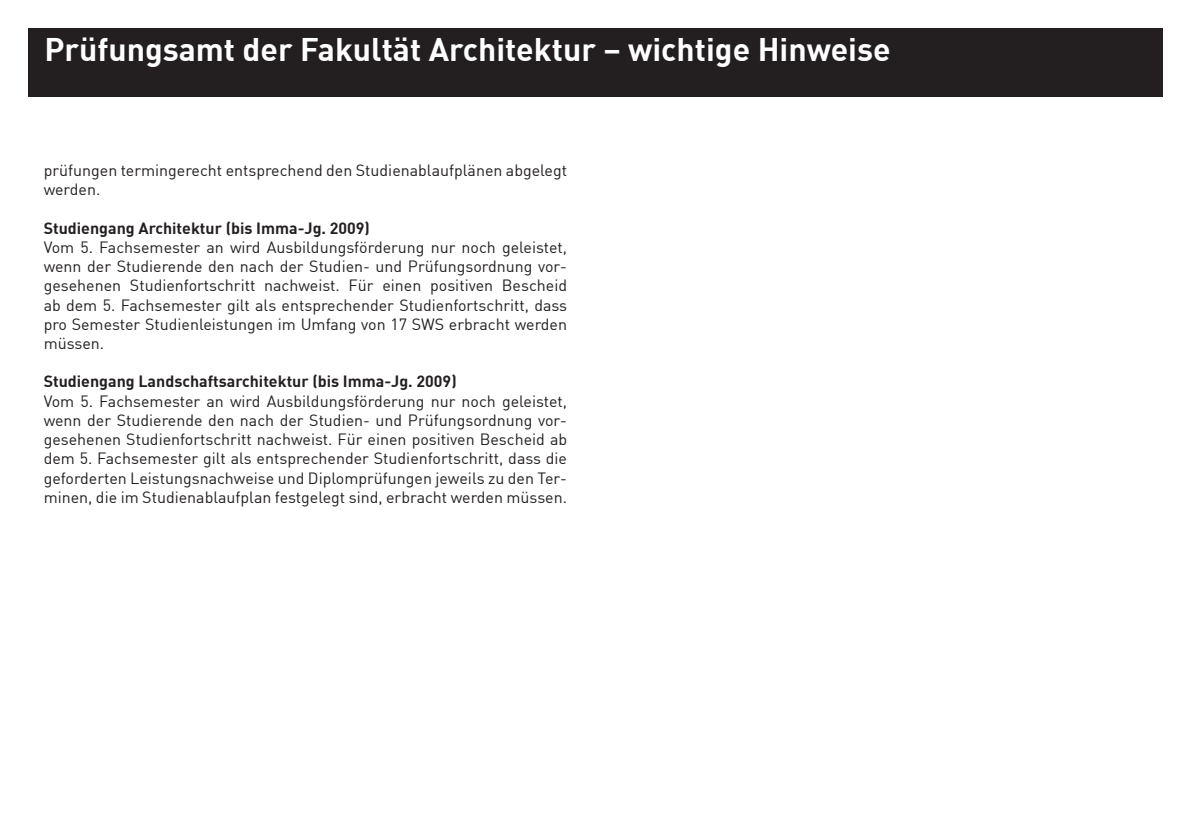
<style>
.page{position:relative;width:1191px;height:840px;background:#fff}
.page>*{position:absolute;margin:0;border:0;box-sizing:border-box;transform-origin:0 0}
.t1{font:700 32px "DIN";color:#fff}
.t2{font:16px/19.2px "DIN";color:#231f20;text-align:justify}
.t3{font:700 16px "DIN";color:#231f20}
</style>
<div class="page">
<div style="left:28px;top:28px;width:1134px;height:68px;background:#231f20"></div>
<p class="t1" style="left:44px;top:29px;width:848px">Prüfungsamt der Fakultät Architektur – wichtige Hinweise</p>
<p class="t2" style="left:44px;top:160px;width:525px">prüfungen termingerecht entsprechend den Studienablaufplänen abgelegt werden.</p>
<p class="t3" style="left:44px;top:217px;width:328px">Studiengang Architektur (bis Imma-Jg. 2009)</p>
<p class="t2" style="left:44px;top:237px;width:525px">Vom 5. Fachsemester an wird Ausbildungsförderung nur noch geleistet, wenn der Studierende den nach der Studien- und Prüfungsordnung vor&shy;gesehenen Studienfortschritt nachweist. Für einen positiven Bescheid ab dem 5. Fachsemester gilt als entsprechender Studienfortschritt, dass pro Semester Studienleistungen im Umfang von 17 SWS erbracht werden müssen.</p>
<p class="t3" style="left:44px;top:371px;width:414px">Studiengang Landschaftsarchitektur (bis Imma-Jg. 2009)</p>
<p class="t2" style="left:44px;top:391px;width:525px">Vom 5. Fachsemester an wird Ausbildungsförderung nur noch geleistet, wenn der Studierende den nach der Studien- und Prüfungsordnung vor&shy;gesehenen Studienfortschritt nachweist. Für einen positiven Bescheid ab dem 5. Fachsemester gilt als entsprechender Studienfortschritt, dass die geforderten Leistungsnachweise und Diplomprüfungen jeweils zu den Ter&shy;minen, die im Studienablaufplan festgelegt sind, erbracht werden müssen.</p>
</div>
